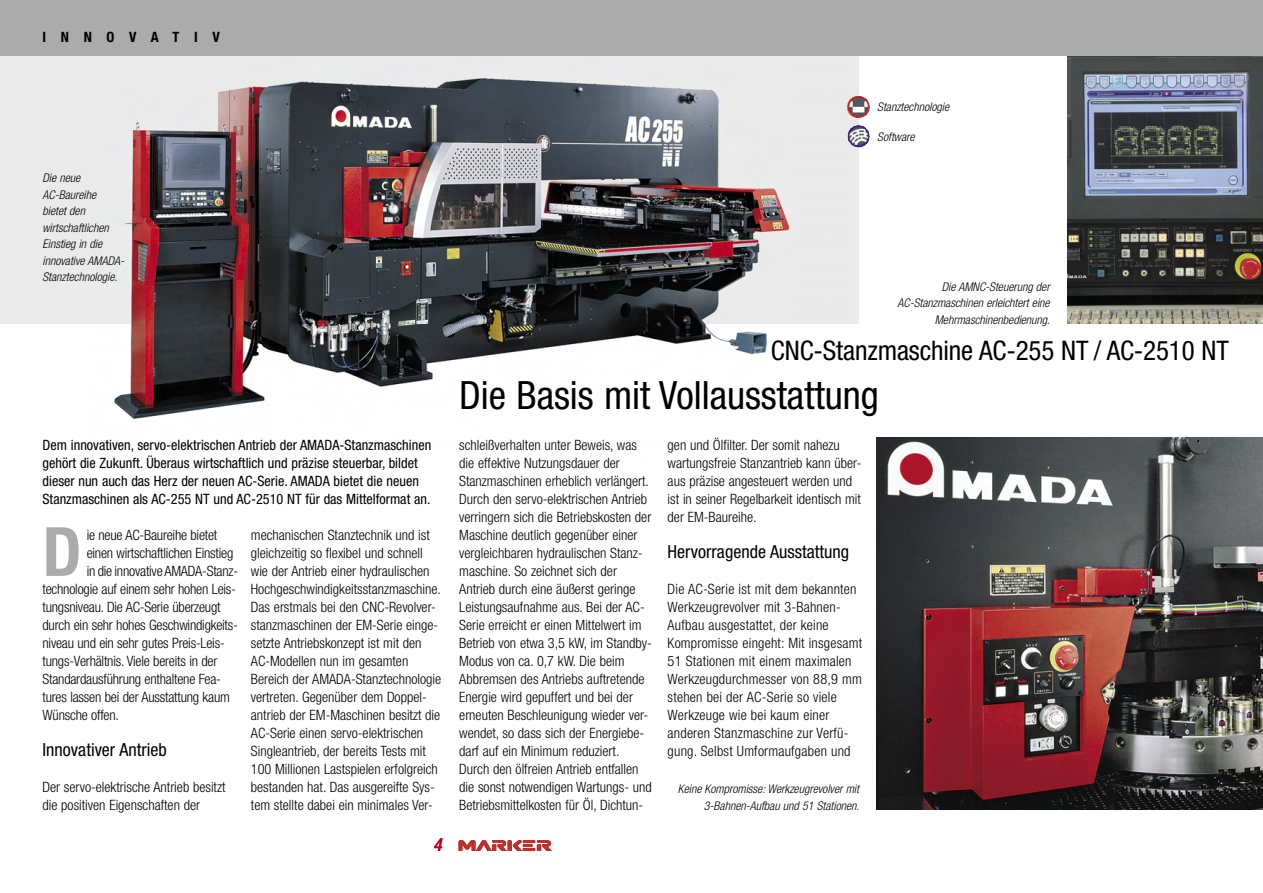
<style>
.page{position:relative;width:1263px;height:893px;background:#fff}
.page>*{position:absolute;margin:0;border:0;box-sizing:border-box;transform-origin:0 0}
.t1{font:700 condensed 68.1px "Helvetica Neue";color:#ababab}
.t2{font:condensed 39px "Helvetica Neue";color:#000}
.t3{font:condensed 27px "Helvetica Neue";letter-spacing:-.005em;color:#000}
.t4{font:condensed 18px "Helvetica Neue";color:#000}
.t5{font:italic 500 condensed 18px "Helvetica Neue";color:#bd002b}
.t6{font:300 condensed 14.25px/18px "Helvetica Neue";color:#000}
.t7{font:condensed 14.25px/18px "Helvetica Neue";color:#000}
.t8{font:700 condensed 14.25px "Helvetica Neue";letter-spacing:1.03em;color:#000}
.t9{font:italic 300 condensed 12px/16.5px "Helvetica Neue";color:#000;text-align:right}
</style>
<div class="page">
<div style="left:0;top:44px;width:859px;height:280px;background:#eaeaea"></div>
<img style="left:1067px;top:55px;width:196px;height:269px">
<svg style="left:459px;top:840px;width:92px;height:11px"></svg>
<div style="left:0;top:0;width:1263px;height:55px;background:#ababab"></div>
<img style="left:847px;top:95px;width:23px;height:23px">
<img style="left:876px;top:438px;width:387px;height:372px">
<img style="left:87px;top:55px;width:757px;height:364px">
<p class="t8" style="left:43px;top:28px;width:179px">INNOVATIV</p>
<p class="t9" style="left:43px;top:170px;width:82px;text-align:left">Die neue<br>AC-Baureihe<br>bietet den wirtschaftlichen<br>Einstieg in die innovative AMADA-<br>Stanz technologie.</p>
<p class="t7" style="left:43px;top:436px;width:390px">Dem innovativen, servo-elektrischen Antrieb der AMADA-Stanzmaschinen gehört die Zukunft. Überaus wirtschaftlich und präzise steuerbar, bildet dieser nun auch das Herz der neuen AC-Serie. AMADA bietet die neuen Stanz maschinen als AC-255 NT und AC-2510 NT für das Mittelformat an.</p>
<h1 class="t1" style="left:43px;top:510px;width:41px">D</h1>
<p class="t6" style="left:87px;top:526px;width:132px">ie neue AC-Baureihe bietet</p>
<p class="t6" style="left:87px;top:544px;width:148px">einen wirtschaftlichen Einstieg</p>
<p class="t6" style="left:87px;top:562px;width:153px">in die innovative AMADA-Stanz-</p>
<p class="t6" style="left:43px;top:580px;width:195px">technologie auf einem sehr hohen Leis-</p>
<p class="t6" style="left:43px;top:598px;width:180px">tungsniveau. Die AC-Serie überzeugt</p>
<p class="t6" style="left:43px;top:616px;width:197px">durch ein sehr hohes Geschwindigkeits-</p>
<p class="t6" style="left:43px;top:634px;width:184px">niveau und ein sehr gutes Preis-Leis-</p>
<p class="t6" style="left:43px;top:652px;width:176px">tungs-Verhältnis. Viele bereits in der</p>
<p class="t6" style="left:43px;top:670px;width:180px">Stan dardaus führung enthaltene Fea-</p>
<p class="t6" style="left:43px;top:688px;width:189px">tures lassen bei der Ausstattung kaum</p>
<p class="t6" style="left:43px;top:706px;width:78px">Wünsche offen.</p>
<p class="t4" style="left:43px;top:739px;width:126px">Innovativer Antrieb</p>
<p class="t6" style="left:43px;top:778px;width:184px">Der servo-elektrische Antrieb besitzt die positiven Eigenschaften der</p>
<p class="t6" style="left:251px;top:526px;width:192px">mechanischen Stanztechnik und ist gleichzeitig so flexibel und schnell wie der Antrieb einer hydraulischen Hochgeschwindigkeitsstanzmaschine.<br>Das erstmals bei den CNC-Revolver&shy;stanzmaschinen der EM-Serie einge&shy;setzte Antriebskonzept ist mit den AC-Modellen nun im gesamten Bereich der AMADA-Stanztechnologie vertreten. Gegenüber dem Doppel&shy;antrieb der EM-Maschinen besitzt die AC-Serie einen servo-elektrischen Singleantrieb, der bereits Tests mit 100 Millionen Lastspielen erfolgreich bestanden hat. Das ausgereifte Sys&shy;tem stellte dabei ein minimales Ver-</p>
<p class="t5" style="left:433px;top:834px;width:10px">4</p>
<p class="t9" style="left:877px;top:98px;width:73px">Stanztechnologie</p>
<p class="t9" style="left:877px;top:128px;width:39px">Software</p>
<p class="t9" style="left:897px;top:278px;width:154px">Die AMNC-Steuerung der<br>AC-Stanz maschinen erleichtert eine<br>Mehrmaschinenbedienung.</p>
<h3 class="t3" style="left:771px;top:335px;width:459px">CNC-Stanzmaschine AC-255 NT / AC-2510 NT</h3>
<h2 class="t2" style="left:459px;top:372px;width:421px">Die Basis mit Vollausstattung</h2>
<p class="t6" style="left:459px;top:436px;width:194px">schleißverhalten unter Beweis, was die effektive Nutzungsdauer der Stanzmaschinen erheblich verlängert.<br>Durch den servo-elektrischen Antrieb verringern sich die Betriebskosten der Maschine deutlich gegenüber einer vergleichbaren hydraulischen Stanz&shy;maschine. So zeichnet sich der Antrieb durch eine äußerst geringe Leistungsaufnahme aus. Bei der AC-Serie erreicht er einen Mittelwert im Betrieb von etwa 3,5 kW, im Standby-Modus von ca. 0,7 kW. Die beim Abbremsen des Antriebs auftretende Energie wird gepuffert und bei der erneuten Beschleunigung wieder ver&shy;wendet, so dass sich der Energiebe&shy;darf auf ein Minimum reduziert.<br>Durch den ölfreien Antrieb entfallen die sonst notwendigen Wartungs- und Betriebsmittelkosten für Öl, Dichtun-</p>
<p class="t6" style="left:668px;top:436px;width:195px">gen und Ölfilter. Der somit nahezu wartungsfreie Stanzantrieb kann über&shy;aus präzise angesteuert werden und ist in seiner Regelbarkeit identisch mit der EM-Baureihe.</p>
<p class="t4" style="left:668px;top:541px;width:183px">Hervorragende Ausstattung</p>
<p class="t6" style="left:668px;top:580px;width:196px">Die AC-Serie ist mit dem bekannten<br>Werkzeug revolver mit 3-Bahnen-<br>Aufbau ausgestattet, der keine<br>Kompromisse eingeht: Mit insgesamt<br>51 Statio nen mit einem maximalen<br>Werkzeugdurchmesser von 88,9 mm stehen bei der AC-Serie so viele<br>Werkzeuge wie bei kaum einer anderen Stanzmaschine zur Verfü&shy;gung. Selbst Um form aufgaben und</p>
<p class="t9" style="left:678px;top:781px;width:183px">Keine Kompromisse: Werkzeugrevolver mit<br>3-Bahnen-Aufbau und 51 Stationen.</p>
</div>
